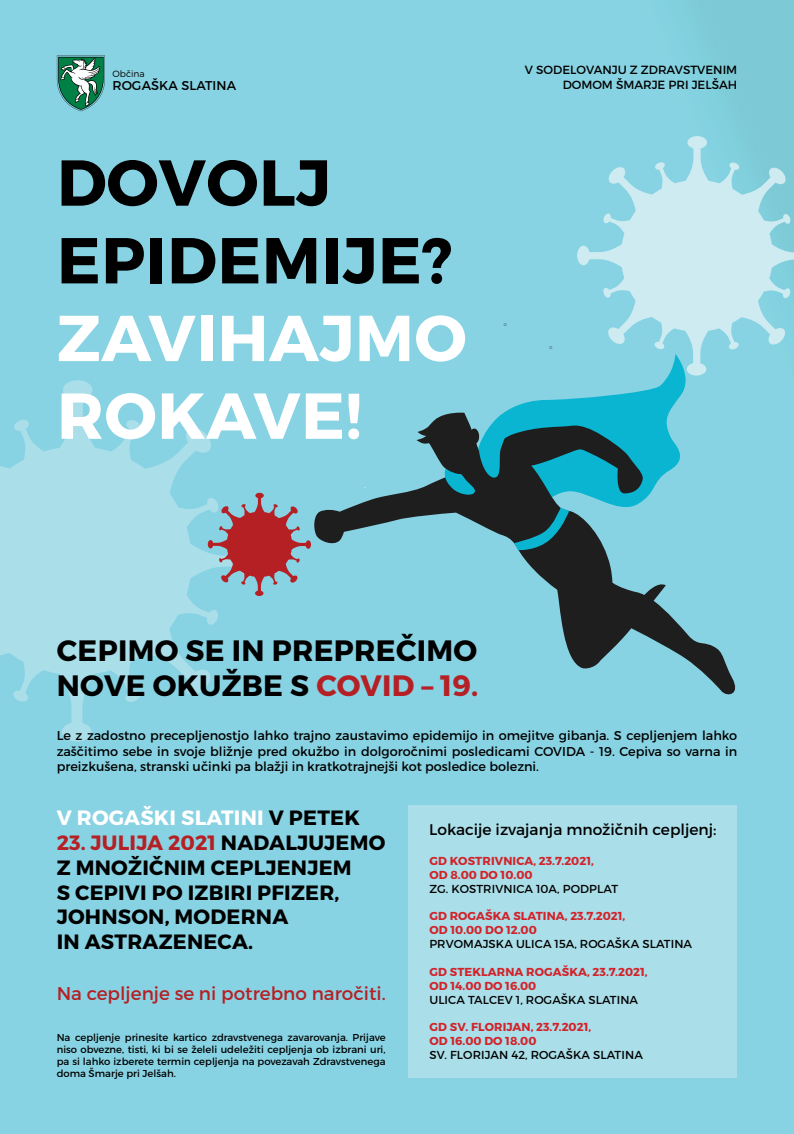
<style>
.page{position:relative;width:794px;height:1134px;background:#88d3e3}
.page>*{position:absolute;margin:0;border:0;box-sizing:border-box;transform-origin:0 0}
.t1{font:700 64.76px/77.7px "Montserrat";letter-spacing:.01em;color:#000}
.t2{font:700 64.76px/77.7px "Montserrat";letter-spacing:.01em;color:#fff}
.t3{font:700 29.44px/35.4px "Montserrat";letter-spacing:.01em;color:#000}
.t4{font:700 20.68px/24.8px "Montserrat";letter-spacing:.01em;color:#000}
.t5{font:700 20.68px "Montserrat";letter-spacing:.01em;color:#fff}
.t6{font:18.4px "Montserrat";color:#b52025}
.t7{font:15.44px "Montserrat";color:#000}
.t8{font:12.8px/15.4px "Montserrat";color:#000;text-align:justify}
.t9{font:12.76px "Montserrat";letter-spacing:.01em;color:#000}
.t10{font:11.88px/14.2px "Montserrat";color:#000;text-align:right}
.t11{font:700 11.56px/13.9px "Montserrat";letter-spacing:.01em;color:#d2232a}
.t12{font:11.56px "Montserrat";letter-spacing:.01em;color:#000}
.t13{font:10px/12px "Montserrat";color:#000;text-align:justify}
.t14{font:300 9.12px "Montserrat";color:#000}
.s1{color:#b52025}
.s2{color:#000}
</style>
<div class="page">
<svg style="left:577px;top:136px;width:217px;height:240px"></svg>
<svg style="left:0;top:380px;width:218px;height:361px;fill:#aadee9"></svg>
<svg style="left:208px;top:493px;width:103px;height:103px"></svg>
<svg style="left:57px;top:55px;width:48px;height:56px;background:#559985"></svg>
<svg style="left:506px;top:354px;width:188px;height:71px"></svg>
<svg style="left:314px;top:425px;width:422px;height:270px"></svg>
<svg style="left:416px;top:411px;width:101px;height:85px"></svg>
<svg style="left:514px;top:508px;width:55px;height:43px;background:#19474e"></svg>
<div style="left:408px;top:805px;width:329px;height:272px;background:#aadee9"></div>
<p class="t14" style="left:112px;top:68px;width:34px">Občina</p>
<p class="t9" style="left:112px;top:77px;width:125px">ROGAŠKA SLATINA</p>
<p class="t10" style="left:525px;top:63px;width:214px">V SODELOVANJU Z ZDRAVSTVENIM<br>DOMOM ŠMARJE PRI JELŠAH</p>
<h1 class="t1" style="left:57px;top:145px;width:397px">DOVOLJ<br>EPIDEMIJE?</h1>
<h1 class="t2" style="left:57px;top:300px;width:411px">ZAVIHAJMO<br>ROKAVE!</h1>
<h2 class="t3" style="left:57px;top:633px;width:423px">CEPIMO SE IN PREPREČIMO<br>NOVE OKUŽBE S <span class="s1">COVID – 19.</span></h2>
<p class="t8" style="left:57px;top:728px;width:682px">Le z zadostno precepljenostjo lahko trajno zaustavimo epidemijo in omejitve gibanja. S cepljenjem lahko zaščitimo sebe in svoje bližnje pred okužbo in dolgoročnimi posledicami COVIDA - 19. Cepiva so varna in preizkušena, stranski učinki pa blažji in kratkotrajnejši kot posledice bolezni.</p>
<h3 class="t5" style="left:57px;top:805px;width:304px">V ROGAŠKI SLATINI <span class="s2">V PETEK</span></h3>
<h3 class="t4" style="left:57px;top:830px;width:330px"><span class="s1">23. JULIJA 2021</span> NADALJUJEMO<br>Z MNOŽIČNIM CEPLJENJEM<br>S CEPIVI PO IZBIRI PFIZER,<br>JOHNSON, MODERNA<br>IN ASTRAZENECA.</h3>
<h3 class="t6" style="left:57px;top:983px;width:330px">Na cepljenje se ni potrebno naročiti.</h3>
<p class="t13" style="left:57px;top:1032px;width:330px">Na cepljenje prinesite kartico zdravstvenega zavarovanja. Prijave niso obvezne, tisti, ki bi se želeli udeležiti cepljenja ob izbrani uri, pa si lahko izberete termin cepljenja na povezavah Zdravstvenega doma Šmarje pri Jelšah.</p>
<p class="t7" style="left:429px;top:820px;width:289px">Lokacije izvajanja množičnih cepljenj:</p>
<p class="t11" style="left:429px;top:854px;width:166px">GD KOSTRIVNICA, 23.7.2021,<br>OD 8.00 DO 10.00</p>
<p class="t12" style="left:429px;top:881px;width:190px">ZG. KOSTRIVNICA 10A, PODPLAT</p>
<p class="t11" style="left:429px;top:909px;width:197px">GD ROGAŠKA SLATINA, 23.7.2021,<br>OD 10.00 DO 12.00</p>
<p class="t12" style="left:429px;top:937px;width:264px">PRVOMAJSKA ULICA 15A, ROGAŠKA SLATINA</p>
<p class="t11" style="left:429px;top:965px;width:220px">GD STEKLARNA ROGAŠKA, 23.7.2021,<br>OD 14.00 DO 16.00</p>
<p class="t12" style="left:429px;top:992px;width:210px">ULICA TALCEV 1, ROGAŠKA SLATINA</p>
<p class="t11" style="left:429px;top:1020px;width:163px">GD SV. FLORIJAN, 23.7.2021,<br>OD 16.00 DO 18.00</p>
<p class="t12" style="left:429px;top:1048px;width:215px">SV. FLORIJAN 42, ROGAŠKA SLATINA</p>
</div>
